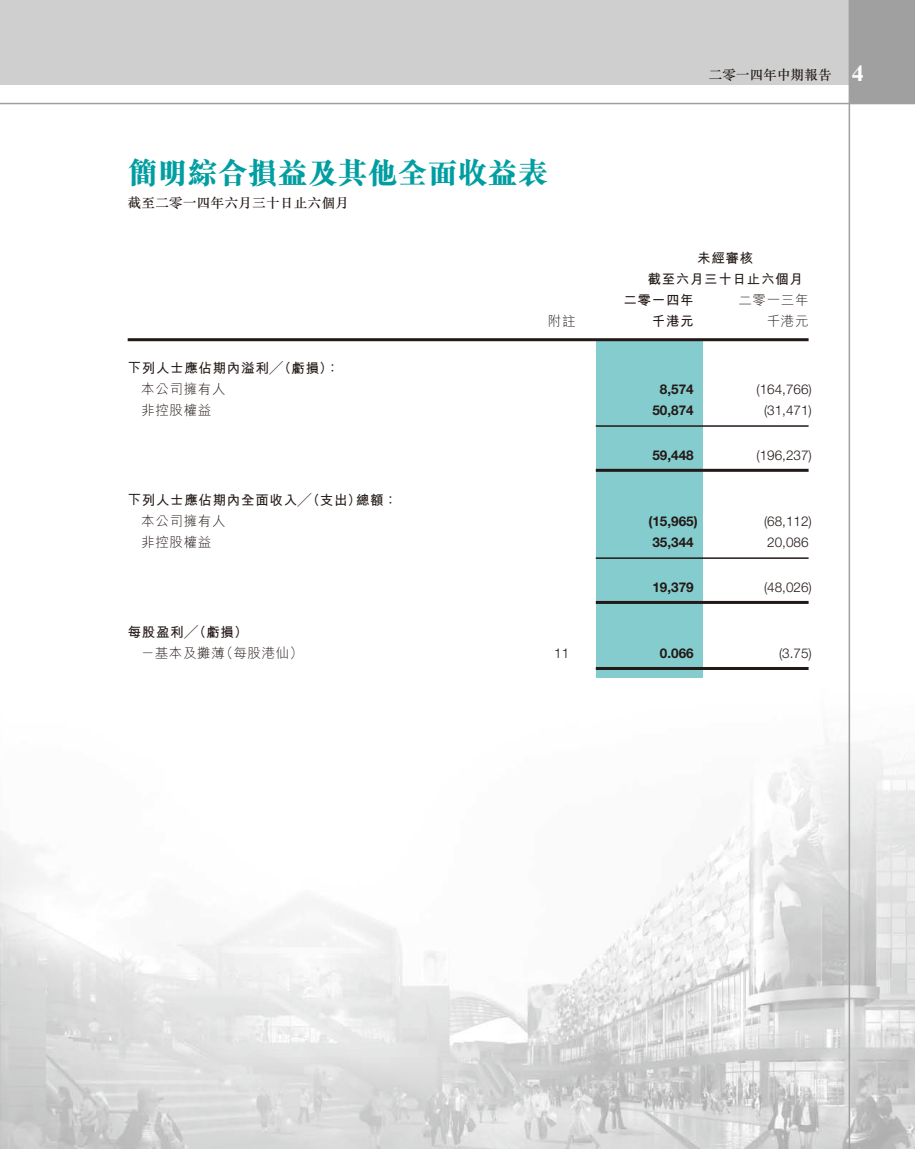
<style>
.page{position:relative;width:915px;height:1149px;background:#fff}
.page>*{position:absolute;margin:0;border:0;box-sizing:border-box;transform-origin:0 0}
.t1{font:800 30px "M Sung HK";color:#009ea1}
.t2{font:700 22.5px "Times New Roman MT Std";color:#fff}
.t3{font:700 13.5px/21px "M Hei HK";letter-spacing:.05em;color:#231916;text-align:center}
.t4{font:300 13.5px "Helvetica Neue LT Std";color:#231916}
.t5{font:300 13.5px "M Hei HK";letter-spacing:.05em;color:#231916}
.t6{font:700 13.5px "Helvetica Neue LT Std";color:#231916}
.t7{font:500 13.5px "M Sung HK";letter-spacing:.025em;color:#231916}
</style>
<div class="page">
<img style="left:0;top:102px;width:914px;height:1046px">
<div style="left:0;top:0;width:914px;height:85px;background:#cfcfd0"></div>
<hr style="left:848px;top:0;width:1px;height:1148px;background:#a0a0a1">
<hr style="left:0;top:103px;width:914px;height:1px;background:#a0a0a1">
<div style="left:849px;top:0;width:65px;height:103px;background:#a0a0a1"></div>
<div style="left:595px;top:339px;width:107px;height:338px;background:#84ccce"></div>
<hr style="left:128px;top:338px;width:680px;height:3px;background:#231916">
<hr style="left:595px;top:425px;width:213px;height:1px;background:#231916">
<hr style="left:595px;top:468px;width:213px;height:3px;background:#231916">
<hr style="left:595px;top:557px;width:213px;height:1px;background:#231916">
<hr style="left:595px;top:600px;width:213px;height:3px;background:#231916">
<hr style="left:595px;top:666px;width:213px;height:3px;background:#231916">
<h1 class="t1" style="left:128px;top:152px;width:421px">簡明綜合損益及其他全面收益表</h1>
<p class="t7" style="left:128px;top:193px;width:223px">截至二零一四年六月三十日止六個月</p>
<p class="t3" style="left:128px;top:356px;width:213px">下列人士應佔期內溢利╱（虧損：(</p>
<p class="t5" style="left:141px;top:379px;width:86px">本公司擁有人</p>
<p class="t5" style="left:141px;top:400px;width:72px">非控股權益</p>
<p class="t3" style="left:128px;top:488px;width:235px">下列人士應佔期內全面收入╱（支出）</p>
<p class="t3" style="left:356px;top:488px;width:43px">總額：</p>
<p class="t5" style="left:141px;top:511px;width:86px">本公司擁有人</p>
<p class="t5" style="left:141px;top:532px;width:72px">非控股權益</p>
<p class="t3" style="left:128px;top:620px;width:121px">每股盈利╱（虧損(</p>
<p class="t5" style="left:220px;top:643px;width:85px">（每股港仙(</p>
<p class="t5" style="left:141px;top:643px;width:85px">－基本及攤薄</p>
<p class="t5" style="left:547px;top:312px;width:29px">附註</p>
<p class="t4" style="left:554px;top:644px;width:17px">11</p>
<p class="t7" style="left:708px;top:66px;width:124px">二零一四年中期報告</p>
<h2 class="t2" style="left:851px;top:59px;width:13px">4</h2>
<p class="t3" style="left:647px;top:246px;width:157px">未經審核<br>截至六月三十日止六個月</p>
<p class="t5" style="left:738px;top:291px;width:72px">二零一三年</p>
<p class="t3" style="left:623px;top:288px;width:72px">二零一四年</p>
<p class="t3" style="left:651px;top:309px;width:43px">千港元</p>
<p class="t5" style="left:766px;top:312px;width:43px">千港元</p>
<p class="t6" style="left:659px;top:380px;width:35px">8,574</p>
<p class="t4" style="left:756px;top:380px;width:57px">)164,766(</p>
<p class="t6" style="left:652px;top:401px;width:43px">50,874</p>
<p class="t4" style="left:763px;top:401px;width:49px">)31,471(</p>
<p class="t6" style="left:652px;top:446px;width:43px">59,448</p>
<p class="t4" style="left:756px;top:446px;width:57px">)196,237(</p>
<p class="t6" style="left:648px;top:512px;width:51px">)15,965(</p>
<p class="t4" style="left:763px;top:512px;width:49px">)68,112(</p>
<p class="t6" style="left:652px;top:533px;width:43px">35,344</p>
<p class="t4" style="left:767px;top:533px;width:43px">20,086</p>
<p class="t6" style="left:652px;top:578px;width:43px">19,379</p>
<p class="t4" style="left:763px;top:578px;width:49px">)48,026(</p>
<p class="t6" style="left:659px;top:644px;width:35px">0.066</p>
<p class="t4" style="left:778px;top:644px;width:34px">)3.75(</p>
</div>
